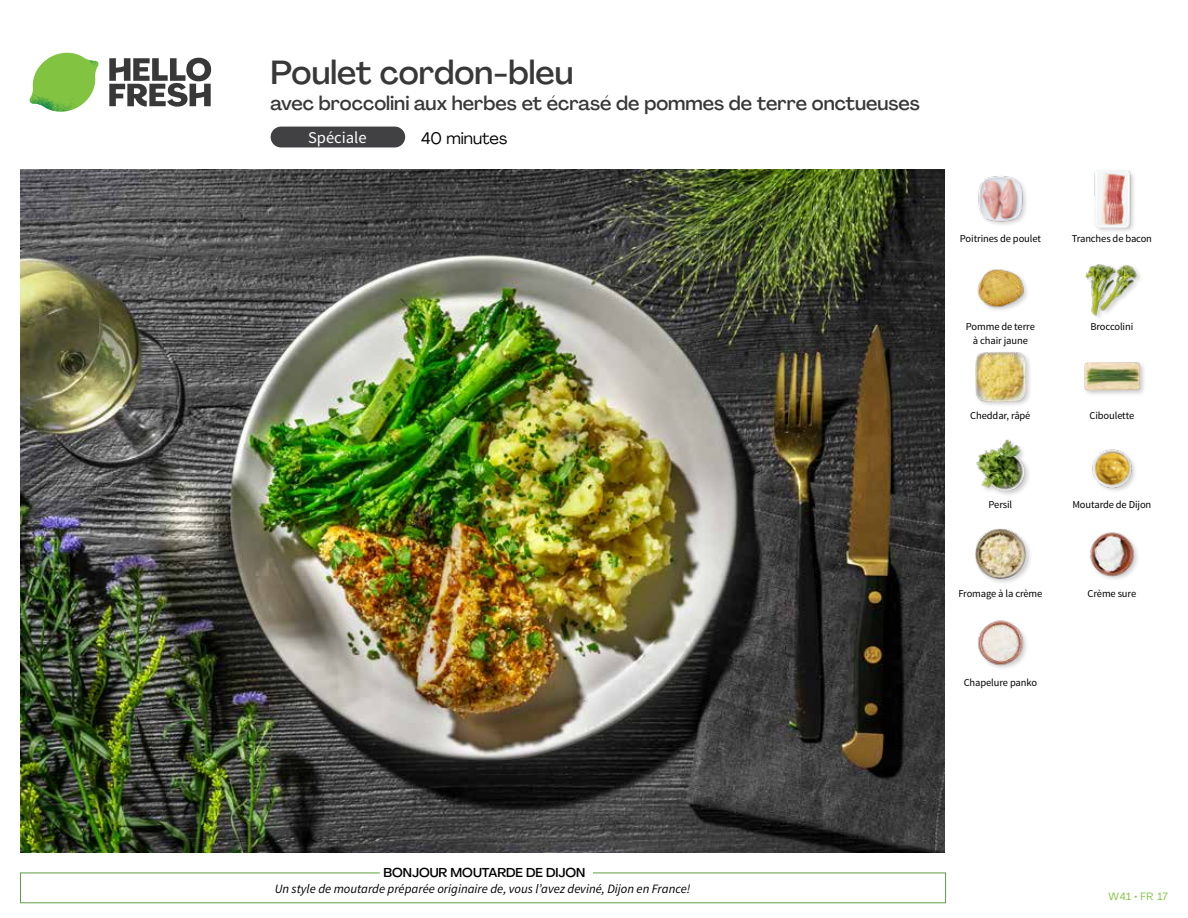
<style>
.page{position:relative;width:1188px;height:918px;background:#fff}
.page>*{position:absolute;margin:0;border:0;box-sizing:border-box;transform-origin:0 0}
.t1{font:500 33px "Agrandir";color:#383839}
.t2{font:500 19.5px "Agrandir";color:#383839}
.t3{font:16.5px "Agrandir";color:#000}
.t4{font:16.5px "Source Sans Pro";color:#fff}
.t5{font:italic 12.75px "Source Sans Pro";color:#000}
.t6{font:500 12.75px "Agrandir";color:#000}
.t7{font:10.5px "Source Sans Pro";letter-spacing:-.01em;color:#000}
.t8{font:10.5px "Agrandir";letter-spacing:.05em;color:#82c341}
</style>
<div class="page">
<svg style="left:109px;top:57px;width:102px;height:50px"></svg>
<svg style="left:34px;top:53px;width:62px;height:40px"></svg>
<img style="left:67px;top:53px;width:32px;height:26px">
<img style="left:33px;top:75px;width:59px;height:11px">
<img style="left:29px;top:79px;width:61px;height:33px">
<img style="left:65px;top:86px;width:27px;height:25px">
<div style="left:20px;top:873px;width:926px;height:30px;border:1px solid #609f43"></div>
<div style="left:380px;top:865px;width:213px;height:15px;background:#fff"></div>
<img style="left:21px;top:170px;width:924px;height:682px">
<div style="left:271px;top:127px;width:134px;height:20px;background:#414042;border-radius:10px"></div>
<img style="left:977px;top:620px;width:50px;height:48px">
<img style="left:1090px;top:532px;width:48px;height:48px">
<div style="left:974px;top:528px;width:59px;height:58px;background:#000;opacity:.2"></div>
<img style="left:975px;top:529px;width:51px;height:50px">
<img style="left:1092px;top:449px;width:43px;height:42px">
<div style="left:975px;top:438px;width:56px;height:60px;background:#000;opacity:.2"></div>
<img style="left:975px;top:439px;width:51px;height:52px">
<div style="left:1083px;top:361px;width:64px;height:37px;background:#000;opacity:.2"></div>
<img style="left:1083px;top:361px;width:58px;height:37px">
<div style="left:974px;top:351px;width:58px;height:57px;background:#000;opacity:.2"></div>
<img style="left:976px;top:351px;width:49px;height:50px">
<img style="left:1086px;top:264px;width:52px;height:51px">
<img style="left:977px;top:269px;width:50px;height:41px">
<div style="left:1093px;top:168px;width:44px;height:66px;background:#000;opacity:.2"></div>
<img style="left:1093px;top:170px;width:44px;height:57px">
<img style="left:978px;top:176px;width:48px;height:49px">
<h1 class="t1" style="left:271px;top:52px;width:304px">Poulet cordon-bleu</h1>
<h2 class="t2" style="left:271px;top:91px;width:651px">avec broccolini aux herbes et écrasé de pommes de terre onctueuses</h2>
<h3 class="t4" style="left:308px;top:128px;width:60px">Spéciale</h3>
<h3 class="t3" style="left:421px;top:128px;width:88px">40 minutes</h3>
<p class="t7" style="left:960px;top:232px;width:83px">Poitrines de poulet</p>
<p class="t7" style="left:1072px;top:232px;width:82px">Tranches de bacon</p>
<p class="t7" style="left:966px;top:320px;width:70px">Pomme de terre</p>
<p class="t7" style="left:1090px;top:320px;width:44px">Broccolini</p>
<p class="t7" style="left:973px;top:334px;width:57px">à chair jaune</p>
<p class="t7" style="left:970px;top:409px;width:62px">Cheddar, râpé</p>
<p class="t7" style="left:1090px;top:409px;width:46px">Ciboulette</p>
<p class="t7" style="left:989px;top:498px;width:25px">Persil</p>
<p class="t7" style="left:1072px;top:498px;width:80px">Moutarde de Dijon</p>
<p class="t7" style="left:958px;top:587px;width:85px">Fromage à la crème</p>
<p class="t7" style="left:1088px;top:587px;width:50px">Crème sure</p>
<p class="t7" style="left:964px;top:676px;width:75px">Chapelure panko</p>
<p class="t6" style="left:384px;top:864px;width:203px">BONJOUR MOUTARDE DE DIJON</p>
<p class="t5" style="left:275px;top:881px;width:417px">Un style de moutarde préparée originaire de, vous l’avez deviné, Dijon en France!</p>
<p class="t8" style="left:1109px;top:890px;width:61px">W41 • FR 17</p>
</div>
